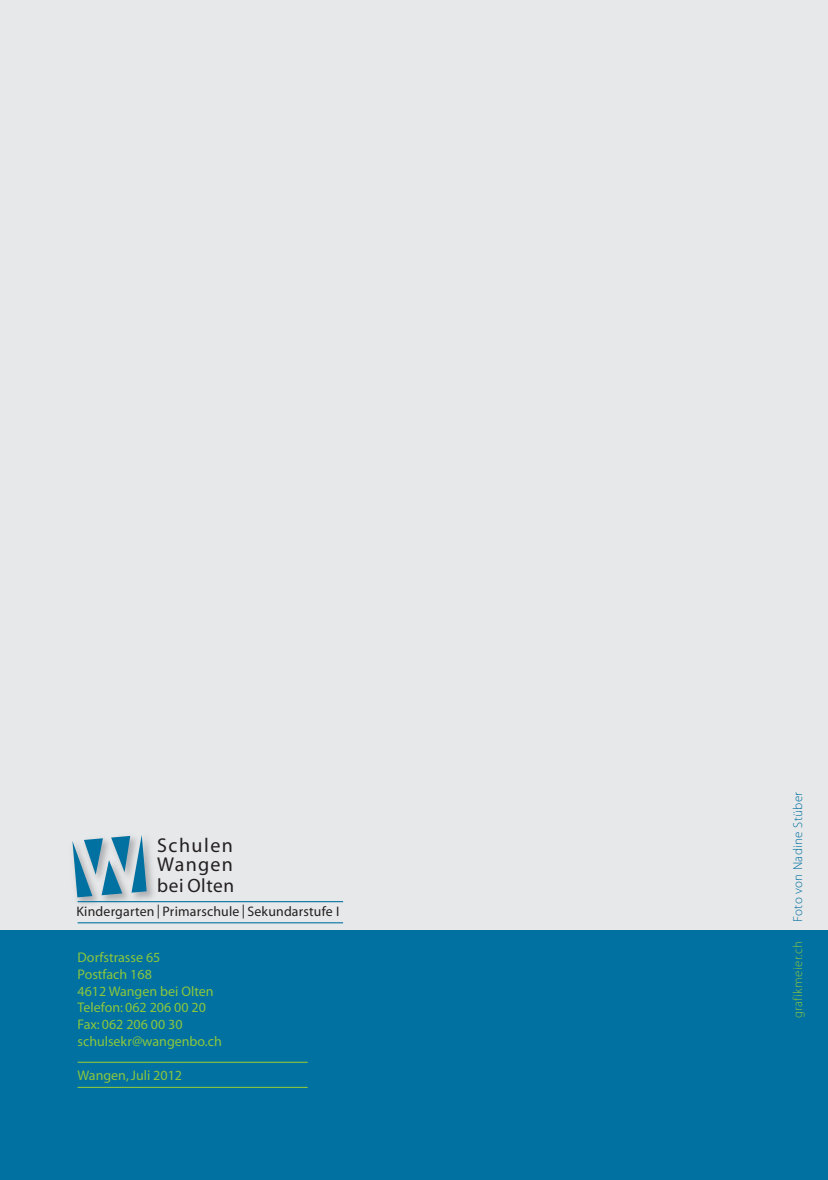
<style>
.page{position:relative;width:828px;height:1180px;background:#fff}
.page>*{position:absolute;margin:0;border:0;box-sizing:border-box;transform-origin:0 0}
.t1{font:20px/19.4px "Myriad";letter-spacing:.075em;color:#231f20}
.t2{font:19.4px "Myriad";letter-spacing:.03em;color:#231f20}
.t3{font:14px/16.8px "Myriad";color:#8bc63e}
.t4{font:13.8px "Myriad";letter-spacing:.015em;color:#231f20}
.t5{font:300 13px "Myriad Pro";letter-spacing:.025em;color:#0071a1}
.t6{font:300 13px "Myriad Pro";letter-spacing:.025em;color:#8bc63e}
</style>
<div class="page">
<div style="left:0;top:0;width:828px;height:930px;background:#e7e8e9"></div>
<div style="left:0;top:930px;width:828px;height:249px;background:#0071a1"></div>
<img style="left:77px;top:841px;width:85px;height:63px">
<svg style="left:72px;top:835px;width:75px;height:62px"></svg>
<hr style="left:78px;top:901px;width:265px;height:1px;background:#0071a1">
<hr style="left:78px;top:922px;width:265px;height:1px;background:#0071a1">
<hr style="left:78px;top:1061px;width:230px;height:1px;background:#8bc63e">
<hr style="left:78px;top:1086px;width:230px;height:1px;background:#8bc63e">
<h1 class="t1" style="left:157px;top:837px;width:77px">Schulen<br>Wangen</h1>
<h2 class="t2" style="left:157px;top:878px;width:78px">bei Olten</h2>
<p class="t4" style="left:76px;top:906px;width:264px">Kindergarten | Primarschule | Sekundarstufe I</p>
<p class="t3" style="left:78px;top:949px;width:146px">Dorfstrasse 65<br>Postfach 168<br>4612 Wangen bei Olten<br>Telefon: 062 206 00 20<br>Fax: 062 206 00 30 schulsekr@wangenbo.ch</p>
<p class="t3" style="left:78px;top:1067px;width:106px">Wangen,Juli 2012</p>
<p class="t5" style="left:793px;top:921px;width:131px;rotate:-90deg">Foto von Nadine Stüber</p>
<p class="t6" style="left:793px;top:1018px;width:79px;rotate:-90deg">grafikmeier.ch</p>
</div>
